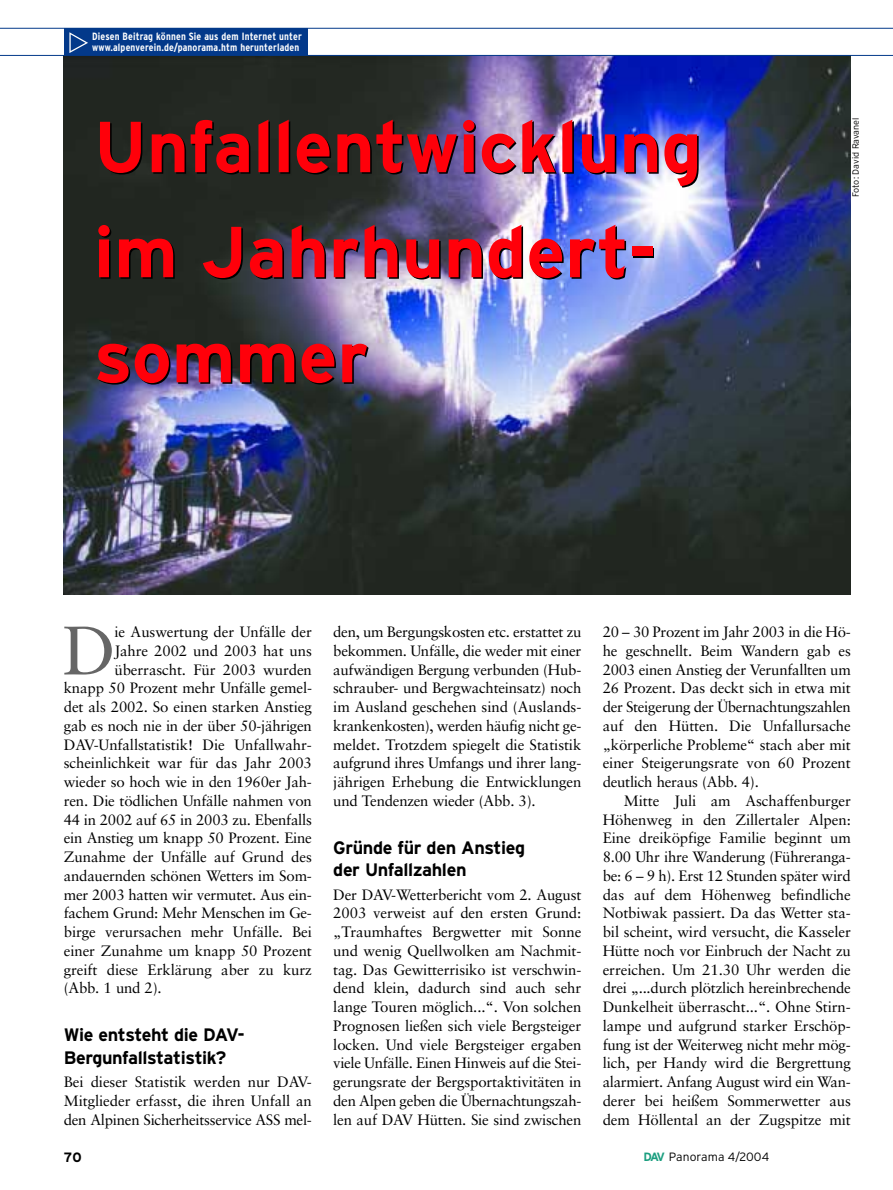
<style>
.page{position:relative;width:893px;height:1190px;background:#fff}
.page>*{position:absolute;margin:0;border:0;box-sizing:border-box;transform-origin:0 0}
.t1{font:700 72px/105px "Interstate";color:#ff000a}
.t2{font:68.7px "Sabon";color:#666}
.t3{font:700 18px/22.5px "Interstate";letter-spacing:-.02em;color:#000}
.t4{font:15px/18.8px "Sabon";letter-spacing:-.005em;color:#000;text-align:justify}
.t5{font:700 13.5px "Interstate";color:#000}
.t6{font:300 12px "Interstate";letter-spacing:.005em;color:#000}
.t7{font:700 condensed 10.5px/10.5px "Interstate";letter-spacing:.015em;color:#fff}
.t8{font:300 9px "Interstate";letter-spacing:-.005em;color:#000}
.s1{font-weight:700;color:#1b9e7f}
</style>
<div class="page">
<img style="left:64px;top:56px;width:786px;height:538px">
<hr style="left:0;top:55px;width:892px;height:1px;background:#03398a">
<hr style="left:0;top:28px;width:892px;height:1px;background:#03398a">
<div style="left:64px;top:28px;width:243px;height:27px;background:#03398a"></div>
<svg style="left:69px;top:32px;width:19px;height:21px"></svg>
<p class="t7" style="left:92px;top:32px;width:211px">Diesen Beitrag können Sie aus dem Internet unter www.alpenverein.de/panorama.htm herunterladen</p>
<h1 class="t1" style="left:94px;top:100px;width:609px">Unfallentwicklung im Jahrhundert&shy;sommer</h1>
<p class="t8" style="left:852px;top:197px;width:81px;rotate:-90deg">Foto: David Ravanel</p>
<h2 class="t2" style="left:62px;top:622px;width:55px">D</h2>
<p class="t4" style="left:114px;top:623px;width:199px">ie Auswertung der Unfälle der</p>
<p class="t4" style="left:114px;top:642px;width:199px">Jahre 2002 und 2003 hat uns</p>
<p class="t4" style="left:114px;top:661px;width:199px">überrascht. Für 2003 wurden</p>
<p class="t4" style="left:64px;top:680px;width:250px">knapp 50 Prozent mehr Unfälle gemel-</p>
<p class="t4" style="left:64px;top:698px;width:250px">det als 2002. So einen starken Anstieg</p>
<p class="t4" style="left:64px;top:717px;width:250px">gab es noch nie in der über 50-jährigen</p>
<p class="t4" style="left:64px;top:736px;width:250px">DAV-Unfallstatistik! Die Unfallwahr-</p>
<p class="t4" style="left:64px;top:755px;width:250px">scheinlichkeit war für das Jahr 2003</p>
<p class="t4" style="left:64px;top:773px;width:250px">wieder so hoch wie in den 1960er Jah-</p>
<p class="t4" style="left:64px;top:792px;width:250px">ren. Die tödlichen Unfälle nahmen von</p>
<p class="t4" style="left:64px;top:811px;width:250px">44 in 2002 auf 65 in 2003 zu. Ebenfalls</p>
<p class="t4" style="left:64px;top:830px;width:250px">ein Anstieg um knapp 50 Prozent. Eine</p>
<p class="t4" style="left:64px;top:848px;width:250px">Zunahme der Unfälle auf Grund des</p>
<p class="t4" style="left:64px;top:867px;width:250px">andauernden schönen Wetters im Som-</p>
<p class="t4" style="left:64px;top:886px;width:250px">mer 2003 hatten wir vermutet. Aus ein-</p>
<p class="t4" style="left:64px;top:905px;width:250px">fachem Grund: Mehr Menschen im Ge-</p>
<p class="t4" style="left:64px;top:923px;width:250px">birge verursachen mehr Unfälle. Bei</p>
<p class="t4" style="left:64px;top:942px;width:250px">einer Zunahme um knapp 50 Prozent</p>
<p class="t4" style="left:64px;top:961px;width:250px">greift diese Erklärung aber zu kurz</p>
<p class="t4" style="left:64px;top:980px;width:99px">(Abb. 1 und 2).</p>
<p class="t3" style="left:64px;top:1024px;width:183px">Wie entsteht die DAV-<br>Bergunfallstatistik?</p>
<p class="t4" style="left:64px;top:1073px;width:250px">Bei dieser Statistik werden nur DAV-Mitglieder erfasst, die ihren Unfall an den Alpinen Sicherheitsservice ASS mel-</p>
<p class="t4" style="left:333px;top:623px;width:250px">den, um Bergungskosten etc. erstattet zu bekommen. Unfälle, die weder mit einer aufwändigen Bergung verbunden (Hub&shy;schrauber- und Bergwachteinsatz) noch im Ausland geschehen sind (Auslands&shy;krankenkosten), werden häufig nicht ge&shy;meldet. Trotzdem spiegelt die Statistik aufgrund ihres Umfangs und ihrer lang&shy;jährigen Erhebung die Entwicklungen und Tendenzen wieder (Abb. 3).</p>
<p class="t3" style="left:333px;top:837px;width:194px">Gründe für den Anstieg der Unfallzahlen</p>
<p class="t4" style="left:333px;top:886px;width:250px">Der DAV-Wetterbericht vom 2. August 2003 verweist auf den ersten Grund: „Traumhaftes Bergwetter mit Sonne und wenig Quellwolken am Nachmit&shy;tag. Das Gewitterrisiko ist verschwin&shy;dend klein, dadurch sind auch sehr lange Touren möglich...“. Von solchen Prognosen ließen sich viele Bergsteiger locken. Und viele Bergsteiger ergaben viele Unfälle. Einen Hinweis auf die Stei&shy;gerungsrate der Bergsportaktivitäten in den Alpen geben die Übernachtungszah&shy;len auf DAV Hütten. Sie sind zwischen</p>
<p class="t4" style="left:602px;top:623px;width:250px">20 – 30 Prozent im Jahr 2003 in die Hö&shy;he geschnellt. Beim Wandern gab es 2003 einen Anstieg der Verunfallten um 26 Prozent. Das deckt sich in etwa mit der Steigerung der Übernachtungszahlen auf den Hütten. Die Unfallursache „körperliche Probleme“ stach aber mit einer Steigerungsrate von 60 Prozent deutlich heraus (Abb. 4).</p>
<p class="t4" style="left:602px;top:792px;width:250px;text-indent:21px">Mitte Juli am Aschaffenburger Höhenweg in den Zillertaler Alpen:<br>Eine dreiköpfige Familie beginnt um 8.00 Uhr ihre Wanderung (Führeranga&shy;be: 6 – 9 h). Erst 12 Stunden später wird das auf dem Höhenweg befindliche Notbiwak passiert. Da das Wetter sta&shy;bil scheint, wird versucht, die Kasseler Hütte noch vor Einbruch der Nacht zu erreichen. Um 21.30 Uhr werden die drei „...durch plötzlich hereinbrechende Dunkelheit überrascht...“. Ohne Stirn&shy;lampe und aufgrund starker Erschöp&shy;fung ist der Weiterweg nicht mehr mög&shy;lich, per Handy wird die Bergrettung alarmiert. Anfang August wird ein Wan&shy;derer bei heißem Sommerwetter aus dem Höllental an der Zugspitze mit</p>
<p class="t5" style="left:64px;top:1152px;width:19px">70</p>
<p class="t6" style="left:643px;top:1152px;width:127px"><span class="s1">DAV</span> Panorama 4/2004</p>
</div>
